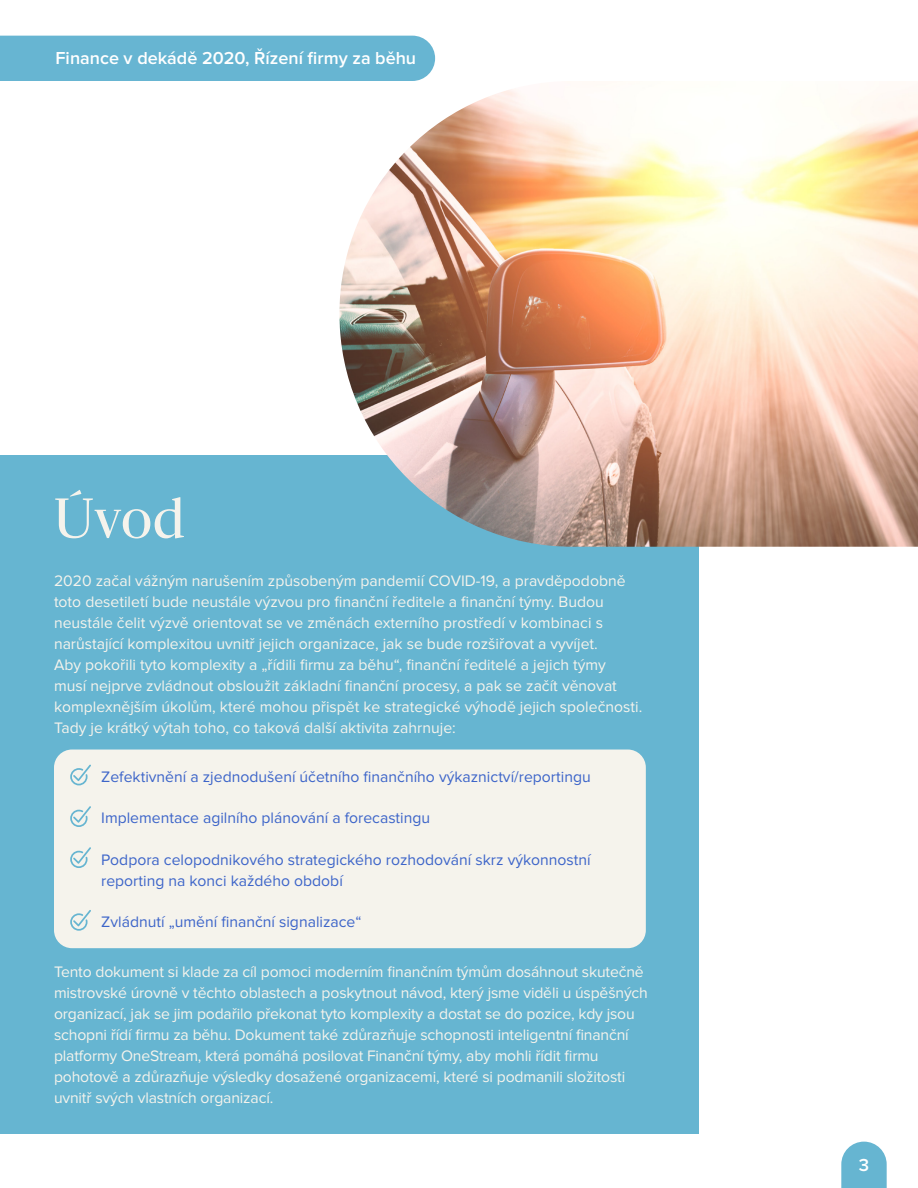
<style>
.page{position:relative;width:918px;height:1188px;background:#fff}
.page>*{position:absolute;margin:0;border:0;box-sizing:border-box;transform-origin:0 0}
.t1{font:52.5px "Sanomat";color:#f5f3ec}
.t2{font:600 18px "Proxima Nova";color:#fff}
.t3{font:15.75px/21px "Proxima Nova";color:#f5f3ec}
.t4{font:15.75px/21px "Proxima Nova";color:#3d65c9}
</style>
<div class="page">
<div style="left:0;top:36px;width:435px;height:45px;background:#67b5d2"></div>
<svg style="left:841px;top:1142px;width:46px;height:46px"></svg>
<div style="left:0;top:456px;width:698px;height:678px;background:#66b5d1"></div>
<div style="left:54px;top:750px;width:592px;height:198px;background:#f5f3ec;border-radius:18px"></div>
<svg style="left:70px;top:765px;width:21px;height:20px"></svg>
<svg style="left:70px;top:806px;width:21px;height:21px"></svg>
<svg style="left:70px;top:847px;width:21px;height:21px"></svg>
<svg style="left:70px;top:910px;width:21px;height:21px"></svg>
<img style="left:339px;top:89px;width:579px;height:458px">
<p class="t2" style="left:56px;top:48px;width:362px">Finance v dekádě 2020, Řízení firmy za běhu</p>
<h1 class="t1" style="left:54px;top:480px;width:132px">Úvod</h1>
<p class="t3" style="left:54px;top:570px;width:590px">2020 začal vážným narušením způsobeným pandemií COVID-19, a pravděpodobně toto desetiletí bude neustále výzvou pro finanční ředitele a finanční týmy. Budou neustále čelit výzvě orientovat se ve změnách externího prostředí v kombinaci s narůstající komplexitou uvnitř jejich organizace, jak se bude rozšiřovat a vyvíjet.<br>Aby pokořili tyto komplexity a „řídili firmu za běhu“, finanční ředitelé a jejich týmy<br>musí nejprve zvládnout obsloužit základní finanční procesy, a pak se začít věnovat komplexnějším úkolům, které mohou přispět ke strategické výhodě jejich společnosti.<br>Tady je krátký výtah toho, co taková další aktivita zahrnuje:</p>
<p class="t4" style="left:101px;top:767px;width:491px">Zefektivnění a zjednodušení účetního finančního výkaznictví/reportingu</p>
<p class="t4" style="left:101px;top:808px;width:330px">Implementace agilního plánování a forecastingu</p>
<p class="t4" style="left:101px;top:849px;width:491px">Podpora celopodnikového strategického rozhodování skrz výkonnostní reporting na konci každého období</p>
<p class="t4" style="left:101px;top:911px;width:262px">Zvládnutí „umění finanční signalizace“</p>
<p class="t3" style="left:54px;top:962px;width:595px">Tento dokument si klade za cíl pomoci moderním finančním týmům dosáhnout skutečně mistrovské úrovně v těchto oblastech a poskytnout návod, který jsme viděli u úspěšných organizací, jak se jim podařilo překonat tyto komplexity a dostat se do pozice, kdy jsou schopni řídí firmu za běhu. Dokument také zdůrazňuje schopnosti inteligentní finanční platformy OneStream, která pomáhá posilovat Finanční týmy, aby mohli řídit firmu pohotově a zdůrazňuje výsledky dosažené organizacemi, které si podmanili složitosti uvnitř svých vlastních organizací.</p>
<p class="t2" style="left:859px;top:1154px;width:12px">3</p>
</div>
